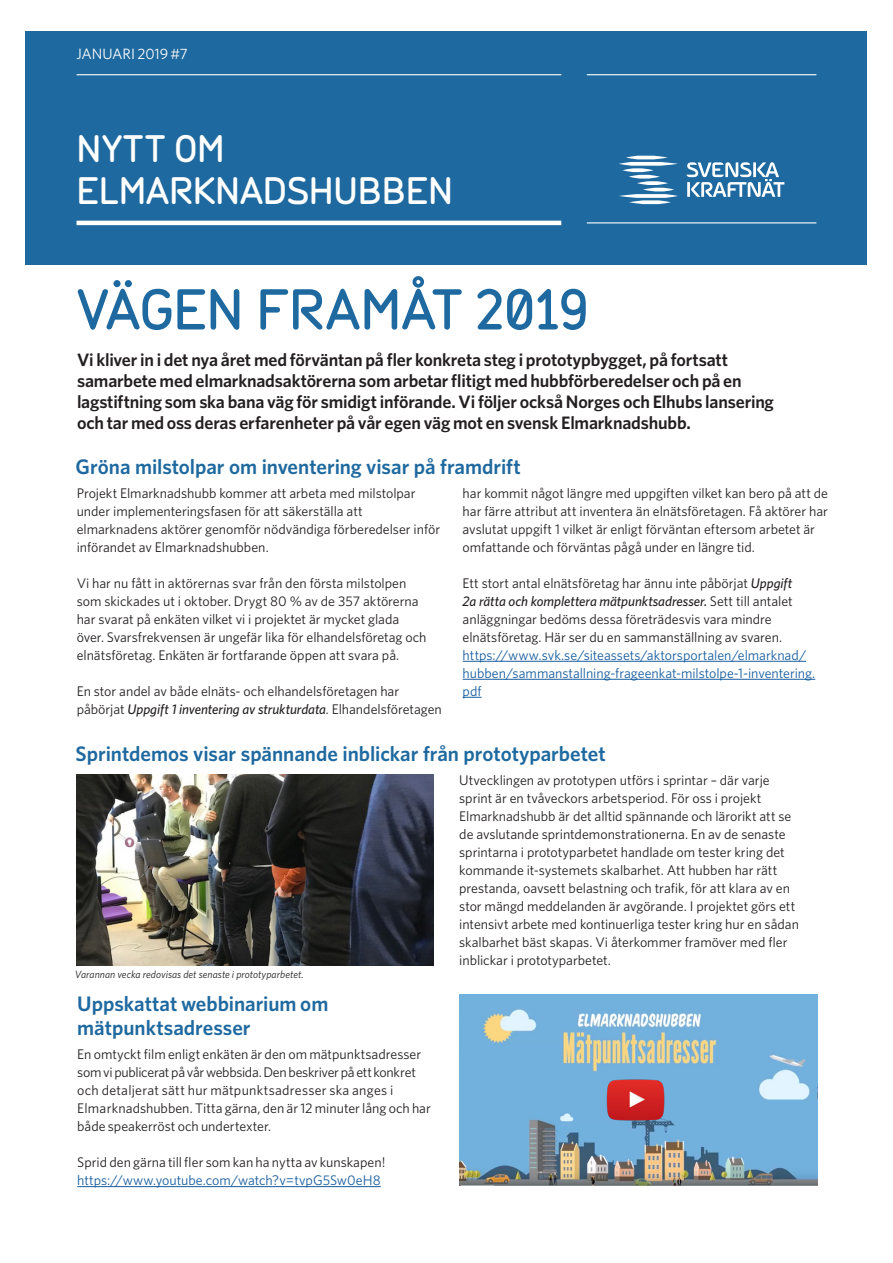
<style>
.page{position:relative;width:893px;height:1263px;background:#fff}
.page>*{position:absolute;margin:0;border:0;box-sizing:border-box;transform-origin:0 0}
._2014_Rubrik{font:54px "DIN For Powernet Headline";letter-spacing:-.02em;color:#1e699f}
.t1{font:36px "DIN For Powernet Headline";letter-spacing:-.01em;color:#fff}
._2014_Rubrik-2{font:600 21px "Whitney";letter-spacing:-.005em;color:#1e699f}
._2014_Artikel_Rubrik{font:600 21px/24px "Whitney";color:#1e699f}
._2014_Ingress{font:600 18px/21px "Whitney";letter-spacing:-.01em;color:#231f20}
.t2{font:15px "Whitney";letter-spacing:-.005em;color:#fff}
._2014_Rubrik-3{font:13.95px/18px "Whitney";color:#231f20}
._2014_Bröd_indrag{font:13.95px/18px "Whitney";color:#231f20}
._2014_Rubrik-4{font:13.95px/18px "Whitney";letter-spacing:-.005em;color:#175d9e}
._2014_Bröd_indrag-2{font:13.95px "Whitney";color:#175d9e}
._2014_Rubrik-5{font:italic 10.5px "Whitney";letter-spacing:.005em;color:#231f20}
.s1{font-weight:500;font-style:italic}
.s2{font-style:italic}
</style>
<div class="page">
<div style="left:26px;top:31px;width:841px;height:234px;background:#1e699f"></div>
<svg style="left:619px;top:156px;width:59px;height:48px"></svg>
<svg style="left:686px;top:162px;width:98px;height:35px"></svg>
<hr style="left:587px;top:222px;width:229px;height:1px;background:#fff">
<hr style="left:587px;top:74px;width:229px;height:1px;background:#fff">
<hr style="left:77px;top:74px;width:484px;height:1px;background:#fff">
<hr style="left:77px;top:221px;width:484px;height:4px;background:#fff">
<hr style="left:463px;top:661px;width:343px;height:1px;background:#175d9e">
<hr style="left:463px;top:679px;width:352px;height:1px;background:#175d9e">
<svg style="left:463px;top:697px;width:19px;height:1px"></svg>
<img style="left:77px;top:775px;width:357px;height:190px">
<hr style="left:77px;top:1186px;width:304px;height:1px;background:#175d9e">
<img style="left:459px;top:994px;width:359px;height:192px">
<img style="left:605px;top:1077px;width:60px;height:48px">
<p class="t2" style="left:77px;top:44px;width:113px">JANUARI 2019 #7</p>
<p class="t1" style="left:77px;top:127px;width:150px">NYTT OM</p>
<p class="t1" style="left:77px;top:169px;width:378px">ELMARKNADSHUBBEN</p>
<p class="_2014_Rubrik" style="left:75px;top:276px;width:515px">VÄGEN FRAMÅT 2019</p>
<p class="_2014_Ingress" style="left:77px;top:349px;width:698px">Vi kliver in i det nya året med förväntan på fler konkreta steg i prototypbygget, på fortsatt samarbete med elmarknadsaktörerna som arbetar flitigt med hubbförberedelser och på en lagstiftning som ska bana väg för smidigt införande. Vi följer också Norges och Elhubs lansering och tar med oss deras erfarenheter på vår egen väg mot en svensk Elmarknadshubb.</p>
<p class="_2014_Rubrik-2" style="left:76px;top:453px;width:447px">Gröna milstolpar om inventering visar på framdrift</p>
<p class="_2014_Rubrik-3" style="left:77px;top:484px;width:365px">Projekt Elmarknadshubb kommer att arbeta med milstolpar under implementeringsfasen för att säkerställa att elmarknadens aktörer genomför nödvändiga förberedelser inför införandet av Elmarknadshubben.</p>
<p class="_2014_Rubrik-3" style="left:77px;top:574px;width:351px">Vi har nu fått in aktörernas svar från den första milstolpen som skickades ut i oktober. Drygt 80 % av de 357 aktörerna har svarat på enkäten vilket vi i projektet är mycket glada över. Svarsfrekvensen är ungefär lika för elhandelsföretag och elnätsföretag. Enkäten är fortfarande öppen att svara på.</p>
<p class="_2014_Rubrik-3" style="left:77px;top:682px;width:367px">En stor andel av både elnäts- och elhandelsföretagen har påbörjat <span class="s1">Uppgift 1 inventering av strukturdata</span><span class="s2">.</span> Elhandelsföretagen</p>
<p class="_2014_Rubrik-3" style="left:463px;top:484px;width:367px">har kommit något längre med uppgiften vilket kan bero på att de har färre attribut att inventera än elnätsföretagen. Få aktörer har avslutat uppgift 1 vilket är enligt förväntan eftersom arbetet är omfattande och förväntas pågå under en längre tid.</p>
<p class="_2014_Rubrik-3" style="left:463px;top:574px;width:332px">Ett stort antal elnätsföretag har ännu inte påbörjat <span class="s1">Uppgift 2a rätta och komplettera mätpunktsadresser.</span> Sett till antalet anläggningar bedöms dessa företrädesvis vara mindre elnätsföretag. Här ser du en sammanställning av svaren.</p>
<p class="_2014_Rubrik-4" style="left:463px;top:646px;width:354px">https://www.svk.se/siteassets/aktorsportalen/elmarknad/ hubben/sammanstallning-frageenkat-milstolpe-1-inventering. pdf</p>
<p class="_2014_Rubrik-2" style="left:76px;top:740px;width:532px">Sprintdemos visar spännande inblickar från prototyparbetet</p>
<p class="_2014_Rubrik-5" style="left:75px;top:967px;width:230px">Varannan vecka redovisas det senaste i prototyparbetet.</p>
<p class="_2014_Artikel_Rubrik" style="left:77px;top:991px;width:253px">Uppskattat webbinarium om mätpunktsadresser</p>
<p class="_2014_Bröd_indrag" style="left:77px;top:1045px;width:355px">En omtyckt film enligt enkäten är den om mätpunktsadresser som vi publicerat på vår webbsida. Den beskriver på ett konkret och detaljerat sätt hur mätpunktsadresser ska anges i Elmarknadshubben. Titta gärna, den är 12 minuter lång och har både speakerröst och undertexter.</p>
<p class="_2014_Bröd_indrag" style="left:77px;top:1153px;width:310px">Sprid den gärna till fler som kan ha nytta av kunskapen!</p>
<p class="_2014_Bröd_indrag-2" style="left:77px;top:1171px;width:305px">https://www.youtube.com/watch?v=tvpG5Sw0eH8</p>
<p class="_2014_Rubrik-3" style="left:459px;top:771px;width:341px">Utvecklingen av prototypen utförs i sprintar – där varje sprint är en tvåveckors arbetsperiod. För oss i projekt Elmarknadshubb är det alltid spännande och lärorikt att se de avslutande sprintdemonstrationerna. En av de senaste sprintarna i prototyparbetet handlade om tester kring det kommande it-systemets skalbarhet. Att hubben har rätt prestanda, oavsett belastning och trafik, för att klara av en stor mängd meddelanden är avgörande. I projektet görs ett intensivt arbete med kontinuerliga tester kring hur en sådan skalbarhet bäst skapas. Vi återkommer framöver med fler inblickar i prototyparbetet.</p>
</div>
